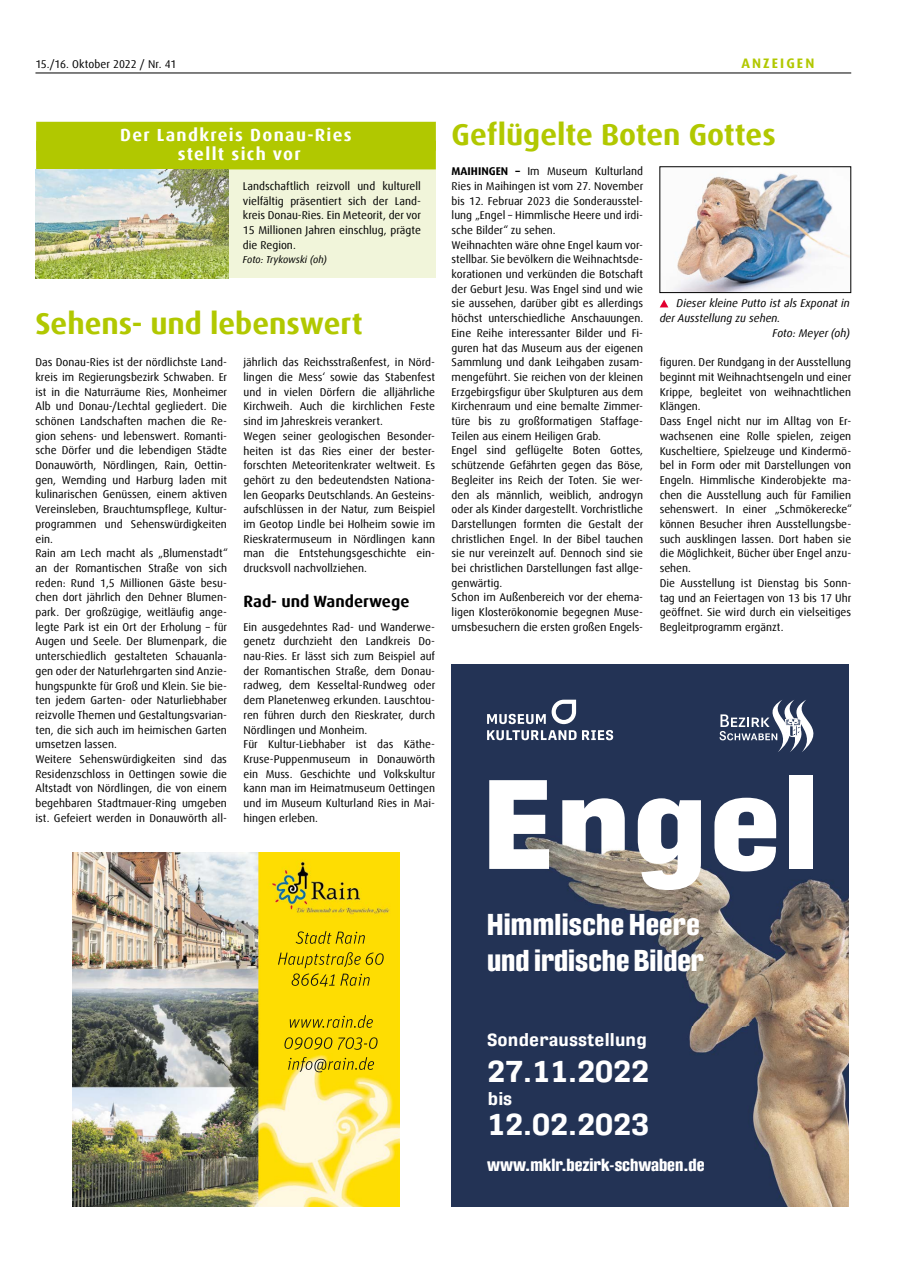
<style>
.page{position:relative;width:908px;height:1276px;background:#fff}
.page>*{position:absolute;margin:0;border:0;box-sizing:border-box;transform-origin:0 0}
.t1{font:800 126.25px "Protipo";color:#fff}
.t2{font:700 30px "Dax Offc Pro";color:#b1c800}
.t3{font:700 30px/36.2px "Protipo Compact";color:#fff}
.t4{font:700 30px "Protipo";color:#fff}
.t5{font:700 17.5px/18.8px "Dax Offc Pro";letter-spacing:.075em;color:#fff;text-align:center}
.t6{font:700 17.5px "Protipo Compact";color:#fff}
.t7{font:700 17.5px "Protipo";letter-spacing:.01em;color:#fff}
.t8{font:700 16.25px "Dax Offc Pro";color:#000}
.t9{font:700 13.75px "Dax Offc Pro";letter-spacing:.15em;color:#b1c800}
.t10{font:11.25px/14.8px "Dax Offc Pro";color:#000}
.t11{font:italic 11.25px "Dax Offc Pro";color:#000}
.t12{font:italic 10px "Dax Offc Pro";letter-spacing:-.005em;color:#000}
.s1{font-weight:700}
</style>
<div class="page">
<hr style="left:35px;top:73px;width:815px;height:1px;background:#000">
<div style="left:36px;top:122px;width:399px;height:156px;background:#f1f5da"></div>
<div style="left:36px;top:122px;width:399px;height:29px;background:#b1c800"></div>
<div style="left:36px;top:141px;width:399px;height:28px;background:#b1c800"></div>
<img style="left:35px;top:169px;width:193px;height:109px">
<img style="left:73px;top:852px;width:326px;height:354px">
<div style="left:451px;top:664px;width:397px;height:542px;background:#233355"></div>
<svg style="left:487px;top:730px;width:126px;height:10px"></svg>
<svg style="left:487px;top:714px;width:58px;height:10px"></svg>
<svg style="left:551px;top:699px;width:25px;height:25px"></svg>
<svg style="left:719px;top:700px;width:94px;height:52px"></svg>
<img style="left:525px;top:813px;width:323px;height:393px">
<img style="left:562px;top:798px;width:62px;height:71px">
<img style="left:672px;top:173px;width:176px;height:118px">
<div style="left:659px;top:167px;width:191px;height:126px;border:1px solid #000"></div>
<svg style="left:660px;top:300px;width:8px;height:7px"></svg>
<p class="t10" style="left:35px;top:56px;width:142px">15./16. Oktober 2022 / Nr. 41</p>
<p class="t9" style="left:741px;top:54px;width:74px">ANZEIGEN</p>
<p class="t5" style="left:120px;top:126px;width:233px">Der Landkreis Donau-Ries stellt sich vor</p>
<p class="t10" style="left:243px;top:179px;width:180px;text-align:justify">Landschaftlich reizvoll und kulturell vielfältig präsentiert sich der Land&shy;kreis Donau-Ries. Ein Meteorit, der vor 15 Millionen Jahren einschlug, prägte die Region.</p>
<p class="t12" style="left:243px;top:253px;width:85px">Foto: Trykowski (oh)</p>
<p class="t2" style="left:35px;top:304px;width:328px">Sehens- und lebenswert</p>
<p class="t10" style="left:35px;top:355px;width:194px">Das Donau-Ries ist der nördlichste Land&shy;kreis im Regierungsbezirk Schwaben. Er ist in die Naturräume Ries, Monheimer Alb und Donau-/Lechtal gegliedert. Die schönen Landschaften machen die Re&shy;gion sehens- und lebenswert. Romanti&shy;sche Dörfer und die lebendigen Städte Donauwörth, Nördlingen, Rain, Oettin&shy;gen, Wemding und Harburg laden mit kulinarischen Genüssen, einem aktiven Vereinsleben, Brauchtumspflege, Kultur&shy;programmen und Sehenswürdigkeiten ein.<br>Rain am Lech macht als „Blumenstadt“ an der Romantischen Straße von sich reden: Rund 1,5 Millionen Gäste besu&shy;chen dort jährlich den Dehner Blumen&shy;park. Der großzügige, weitläufig ange&shy;legte Park ist ein Ort der Erholung – für Augen und Seele. Der Blumenpark, die unterschiedlich gestalteten Schauanla&shy;gen oder der Naturlehrgarten sind Anzie&shy;hungspunkte für Groß und Klein. Sie bie&shy;ten jedem Garten- oder Naturliebhaber reizvolle Themen und Gestaltungsvarian&shy;ten, die sich auch im heimischen Garten umsetzen lassen.<br>Weitere Sehenswürdigkeiten sind das Residenzschloss in Oettingen sowie die Altstadt von Nördlingen, die von einem begehbaren Stadtmauer-Ring umgeben ist. Gefeiert werden in Donauwörth all-</p>
<p class="t10" style="left:243px;top:355px;width:193px">jährlich das Reichsstraßenfest, in Nörd&shy;lingen die Mess‘ sowie das Stabenfest und in vielen Dörfern die alljährliche Kirchweih. Auch die kirchlichen Feste sind im Jahreskreis verankert.<br>Wegen seiner geologischen Besonder&shy;heiten ist das Ries einer der bester&shy;forschten Meteoritenkrater weltweit. Es gehört zu den bedeutendsten Nationa&shy;len Geoparks Deutschlands. An Gesteins&shy;aufschlüssen in der Natur, zum Beispiel im Geotop Lindle bei Holheim sowie im Rieskratermuseum in Nördlingen kann man die Entstehungsgeschichte ein&shy;drucksvoll nachvollziehen.</p>
<p class="t8" style="left:243px;top:590px;width:167px">Rad- und Wanderwege</p>
<p class="t10" style="left:243px;top:619px;width:193px">Ein ausgedehntes Rad- und Wanderwe&shy;genetz durchzieht den Landkreis Do&shy;nau-Ries. Er lässt sich zum Beispiel auf der Romantischen Straße, dem Donau&shy;radweg, dem Kesseltal-Rundweg oder dem Planetenweg erkunden. Lauschtou&shy;ren führen durch den Rieskrater, durch Nördlingen und Monheim.<br>Für Kultur-Liebhaber ist das Käthe-Kruse-Puppenmuseum in Donauwörth ein Muss. Geschichte und Volkskultur kann man im Heimatmuseum Oettingen und im Museum Kulturland Ries in Mai&shy;hingen erleben.</p>
<p class="t2" style="left:451px;top:116px;width:325px">Geflügelte Boten Gottes</p>
<p class="t10" style="left:451px;top:164px;width:193px"><span class="s1">MAIHINGEN –</span> Im Museum Kulturland Ries in Maihingen ist vom 27. November bis 12. Februar 2023 die Sonderausstel&shy;lung „Engel – Himmlische Heere und irdi&shy;sche Bilder“ zu sehen.<br>Weihnachten wäre ohne Engel kaum vor&shy;stellbar. Sie bevölkern die Weihnachtsde&shy;korationen und verkünden die Botschaft der Geburt Jesu. Was Engel sind und wie sie aussehen, darüber gibt es allerdings höchst unterschiedliche Anschauungen.<br>Eine Reihe interessanter Bilder und Fi&shy;guren hat das Museum aus der eigenen Sammlung und dank Leihgaben zusam&shy;mengeführt. Sie reichen von der kleinen Erzgebirgsfigur über Skulpturen aus dem Kirchenraum und eine bemalte Zimmer&shy;türe bis zu großformatigen Staffage-Teilen aus einem Heiligen Grab.<br>Engel sind geflügelte Boten Gottes, schützende Gefährten gegen das Böse, Begleiter ins Reich der Toten. Sie wer&shy;den als männlich, weiblich, androgyn oder als Kinder dargestellt. Vorchristliche Darstellungen formten die Gestalt der christlichen Engel. In der Bibel tauchen sie nur vereinzelt auf. Dennoch sind sie bei christlichen Darstellungen fast allge&shy;genwärtig.<br>Schon im Außenbereich vor der ehema&shy;ligen Klosterökonomie begegnen Muse&shy;umsbesuchern die ersten großen Engels-</p>
<p class="t11" style="left:676px;top:296px;width:175px">Dieser kleine Putto ist als Exponat in</p>
<p class="t11" style="left:659px;top:311px;width:122px">der Ausstellung zu sehen.</p>
<p class="t11" style="left:772px;top:326px;width:79px">Foto: Meyer (oh)</p>
<p class="t10" style="left:659px;top:355px;width:194px">figuren. Der Rundgang in der Ausstellung beginnt mit Weihnachtsengeln und einer Krippe, begleitet von weihnachtlichen Klängen.<br>Dass Engel nicht nur im Alltag von Er&shy;wachsenen eine Rolle spielen, zeigen Kuscheltiere, Spielzeuge und Kindermö&shy;bel in Form oder mit Darstellungen von Engeln. Himmlische Kinderobjekte ma&shy;chen die Ausstellung auch für Familien sehenswert. In einer „Schmökerecke“ können Besucher ihren Ausstellungsbe&shy;such ausklingen lassen. Dort haben sie die Möglichkeit, Bücher über Engel anzu&shy;sehen.<br>Die Ausstellung ist Dienstag bis Sonn&shy;tag und an Feiertagen von 13 bis 17 Uhr geöffnet. Sie wird durch ein vielseitiges Begleitprogramm ergänzt.</p>
<p class="t1" style="left:481px;top:750px;width:340px">E gel</p>
<p class="t3" style="left:487px;top:906px;width:218px">Himmlische Heere und irdische Bilder</p>
<p class="t7" style="left:487px;top:1029px;width:161px">Sonderausstellung</p>
<p class="t4" style="left:487px;top:1054px;width:164px">27.11.2022</p>
<p class="t7" style="left:487px;top:1088px;width:26px">bis</p>
<p class="t4" style="left:487px;top:1106px;width:164px">12.02.2023</p>
<p class="t6" style="left:487px;top:1154px;width:219px">www.mklr.bezirk-schwaben.de</p>
</div>
